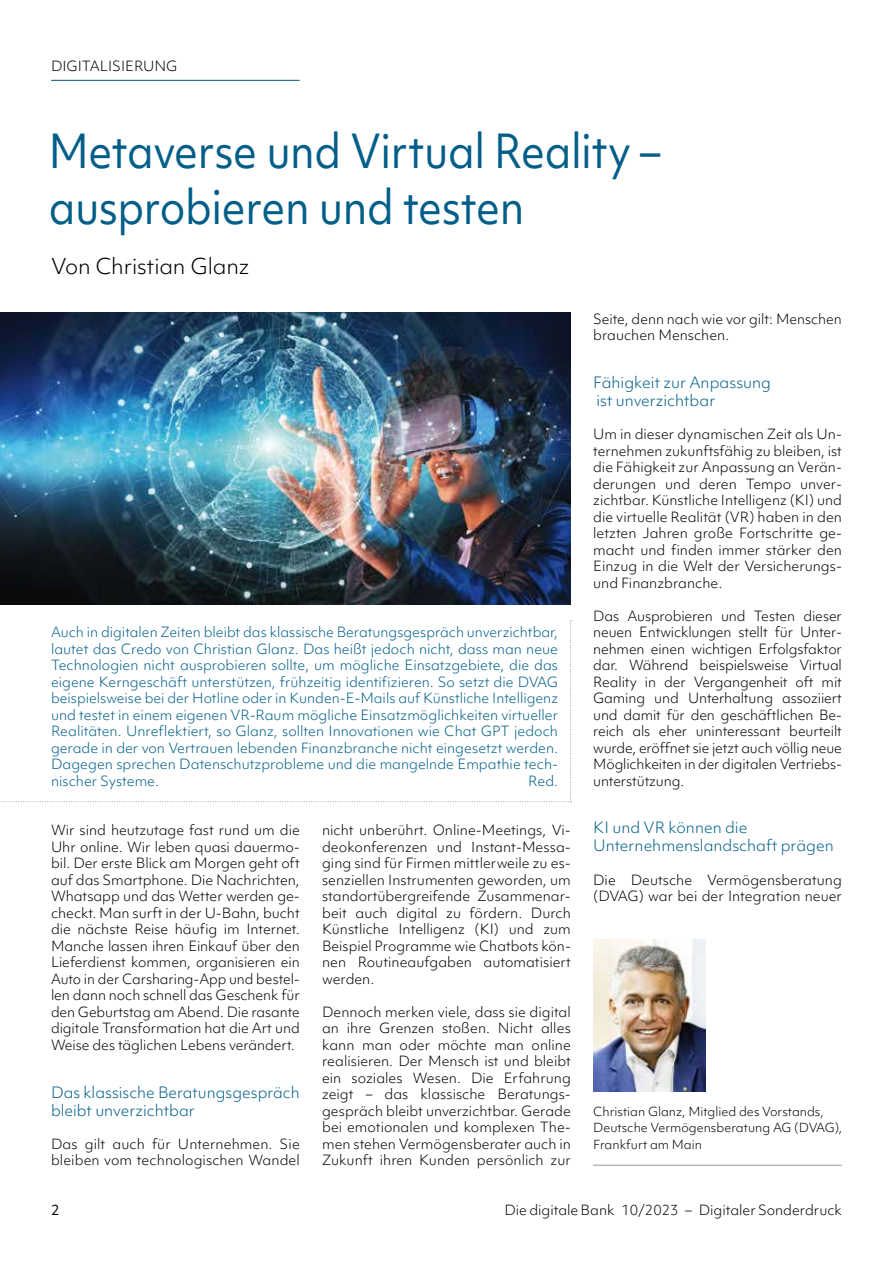
<style>
.page{position:relative;width:893px;height:1263px;background:#fff}
.page>*{position:absolute;margin:0;border:0;box-sizing:border-box;transform-origin:0 0}
.Aufsatz_Headline{font:45px/55.5px "Objektiv Mk 1";letter-spacing:-.01em;color:#005e88;scale:.9 1}
.Autor{font:300 21px "Objektiv Mk 1";letter-spacing:-.01em;color:#000}
.ZÜ_2zeilig{font:300 15px/18px "Objektiv Mk 1";color:#005e88}
.Fließtext{font:300 13.5px/16.5px "Objektiv Mk 1";color:#000}
.Vorspann{font:300 13.5px/16.5px "Objektiv Mk 1";color:#005e88;text-align:justify}
.t1{font:13.5px "Objektiv Mk 1";color:#000}
.Autoreninformationen{font:300 12px/16.5px "Objektiv Mk 1";color:#000}
</style>
<div class="page">
<hr style="left:51px;top:80px;width:249px;height:1px;background:#005e88">
<img style="left:0;top:313px;width:571px;height:291px">
<svg style="left:1px;top:621px;width:570px;height:181px"></svg>
<img style="left:593px;top:940px;width:113px;height:152px">
<hr style="left:593px;top:1165px;width:249px;height:1px;background:#959a93">
<p class="Fließtext" style="left:51px;top:58px;width:128px">DIGITALISIERUNG</p>
<p class="Aufsatz_Headline" style="left:49px;top:123px;width:681px">Metaverse und Virtual Reality – ausprobieren und testen</p>
<p class="Autor" style="left:51px;top:252px;width:200px">Von Christian Glanz</p>
<p class="Vorspann" style="left:51px;top:624px;width:509px">Auch in digitalen Zeiten bleibt das klassische Beratungsgespräch unverzichtbar, lautet das Credo von Christian Glanz. Das heißt jedoch nicht, dass man neue Technologien nicht ausprobieren sollte, um mögliche Einsatzgebiete, die das eigene Kerngeschäft unterstützen, frühzeitig identifizieren. So setzt die DVAG beispielsweise bei der Hotline oder in Kunden-E-Mails auf Künstliche Intelligenz und testet in einem eigenen VR-Raum mögliche Einsatzmöglichkeiten virtueller Realitäten. Unreflektiert, so Glanz, sollten Innovationen wie Chat GPT jedoch gerade in der von Vertrauen lebenden Finanzbranche nicht eingesetzt werden.<br>Dagegen sprechen Datenschutzprobleme und die mangelnde Empathie tech&shy;nischer Systeme.</p>
<p class="Vorspann" style="left:528px;top:772px;width:31px">Red.</p>
<p class="Fließtext" style="left:51px;top:822px;width:250px;text-align:justify">Wir sind heutzutage fast rund um die Uhr online. Wir leben quasi dauermo&shy;bil. Der erste Blick am Morgen geht oft auf das Smartphone. Die Nachrichten, Whatsapp und das Wetter werden ge&shy;checkt. Man surft in der U-Bahn, bucht die nächste Reise häufig im Internet.<br>Manche lassen ihren Einkauf über den Lieferdienst kommen, organisieren ein Auto in der Carsharing-App und bestel&shy;len dann noch schnell das Geschenk für den Geburtstag am Abend. Die rasante digitale Transformation hat die Art und Weise des täglichen Lebens verändert.</p>
<p class="ZÜ_2zeilig" style="left:51px;top:1083px;width:250px">Das klassische Beratungsgespräch</p>
<p class="ZÜ_2zeilig" style="left:51px;top:1101px;width:145px">bleibt unverzichtbar</p>
<p class="Fließtext" style="left:51px;top:1135px;width:250px">Das gilt auch für Unternehmen. Sie bleiben vom technologischen Wandel</p>
<p class="Fließtext" style="left:322px;top:822px;width:250px;text-align:justify">nicht unberührt. Online-Meetings, Vi&shy;deokonferenzen und Instant-Messa&shy;ging sind für Firmen mittlerweile zu es&shy;senziellen Instrumenten geworden, um standortübergreifende Zusammenar&shy;beit auch digital zu fördern. Durch Künstliche Intelligenz (KI) und zum Beispiel Programme wie Chatbots kön&shy;nen Routineaufgaben automatisiert werden.</p>
<p class="Fließtext" style="left:322px;top:1003px;width:250px">Dennoch merken viele, dass sie digital an ihre Grenzen stoßen. Nicht alles kann man oder möchte man online realisieren. Der Mensch ist und bleibt ein soziales Wesen. Die Erfahrung zeigt – das klassische Beratungs&shy;gespräch bleibt unverzichtbar. Gerade bei emotionalen und komplexen The&shy;men stehen Vermögensberater auch in Zukunft ihren Kunden persönlich zur</p>
<p class="Fließtext" style="left:593px;top:310px;width:250px">Seite, denn nach wie vor gilt: Menschen brauchen Menschen.</p>
<p class="ZÜ_2zeilig" style="left:593px;top:373px;width:179px">Fähigkeit zur Anpassung ist unverzichtbar</p>
<p class="Fließtext" style="left:593px;top:426px;width:250px;text-align:justify">Um in dieser dynamischen Zeit als Un&shy;ternehmen zukunftsfähig zu bleiben, ist die Fähigkeit zur Anpassung an Verän&shy;derungen und deren Tempo unver&shy;zichtbar. Künstliche Intelligenz (KI) und die virtuelle Realität (VR) haben in den letzten Jahren große Fortschritte ge&shy;macht und finden immer stärker den Einzug in die Welt der Versicherungs&shy;und Finanzbranche.</p>
<p class="Fließtext" style="left:593px;top:607px;width:250px">Das Ausprobieren und Testen dieser neuen Entwicklungen stellt für Unter&shy;nehmen einen wichtigen Erfolgsfaktor dar. Während beispielsweise Virtual Reality in der Vergangenheit oft mit Gaming und Unterhaltung assoziiert und damit für den geschäftlichen Be&shy;reich als eher uninteressant beurteilt wurde, eröffnet sie jetzt auch völlig neue Möglichkeiten in der digitalen Vertriebs&shy;unterstützung.</p>
<p class="ZÜ_2zeilig" style="left:593px;top:819px;width:242px">KI und VR können die<br>Unternehmenslandschaft prägen</p>
<p class="Fließtext" style="left:593px;top:871px;width:250px">Die Deutsche Vermögensberatung (DVAG) war bei der Integration neuer</p>
<p class="Autoreninformationen" style="left:593px;top:1103px;width:250px">Christian Glanz, Mitglied des Vorstands,<br>Deutsche Vermögensberatung AG (DVAG),<br>Frankfurt am Main</p>
<p class="t1" style="left:51px;top:1200px;width:10px">2</p>
<p class="Fließtext" style="left:504px;top:1201px;width:339px">Die digitale Bank 10/2023 – Digitaler Sonderdruck</p>
</div>
